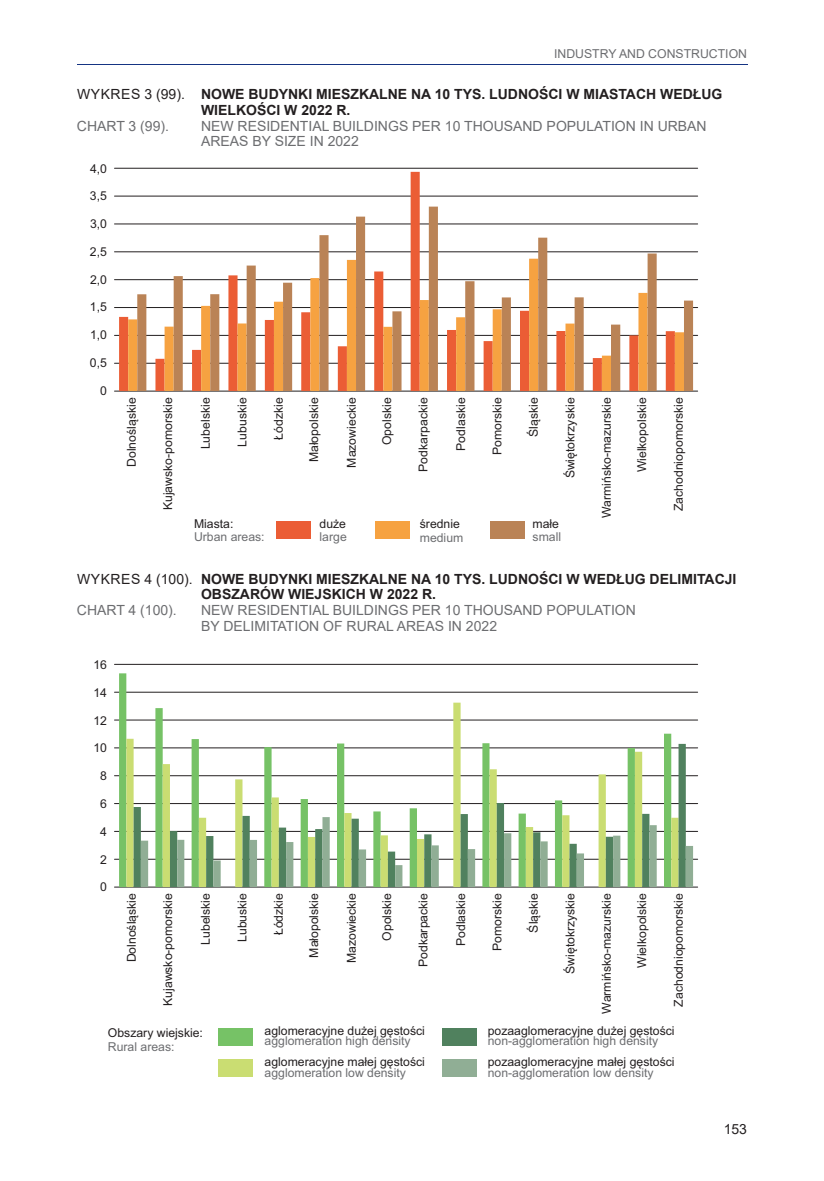
<style>
.page{position:relative;width:824px;height:1181px;background:#fff}
.page>*{position:absolute;margin:0;border:0;box-sizing:border-box;transform-origin:0 0}
.Tytuł_wykresu_00_00__pl{font:700 14px/15.8px "Arial";color:#231f20}
.Tytuł_wykresu_00_00__pl-2{font:14px/15.8px "Arial";color:#6c6d70}
.Tytuł_wykresu_ang_00_00{font:14px/15.8px "Arial";color:#6c6d70}
.t1{font:14px "Arial";color:#231f20}
.t2{font:12.25px/10.8px "Arial";color:#231f20}
.t3{font:12.25px/13.7px "Arial";color:#6c6d70}
.s1{font-weight:400}
.s2{color:#231f20}
.s3{color:#6c6d70}
</style>
<div class="page">
<hr style="left:77px;top:64px;width:670px;height:1px;background:#153483">
<hr style="left:114px;top:664px;width:583px;height:1px;background:#231f20">
<hr style="left:114px;top:720px;width:583px;height:1px;background:#231f20">
<hr style="left:114px;top:747px;width:583px;height:1px;background:#231f20">
<hr style="left:114px;top:775px;width:583px;height:1px;background:#231f20">
<hr style="left:114px;top:803px;width:583px;height:1px;background:#231f20">
<hr style="left:114px;top:831px;width:583px;height:1px;background:#231f20">
<hr style="left:114px;top:887px;width:583px;height:1px;background:#231f20">
<hr style="left:114px;top:168px;width:583px;height:1px;background:#231f20">
<hr style="left:114px;top:251px;width:583px;height:1px;background:#231f20">
<hr style="left:114px;top:279px;width:583px;height:1px;background:#231f20">
<hr style="left:114px;top:307px;width:583px;height:1px;background:#231f20">
<hr style="left:114px;top:335px;width:583px;height:1px;background:#231f20">
<hr style="left:114px;top:363px;width:583px;height:1px;background:#231f20">
<div style="left:276px;top:522px;width:34px;height:17px;background:#eb5d35"></div>
<div style="left:375px;top:522px;width:35px;height:17px;background:#f6a241"></div>
<div style="left:490px;top:522px;width:34px;height:17px;background:#ba8356"></div>
<div style="left:218px;top:1028px;width:35px;height:17px;background:#76c266"></div>
<div style="left:218px;top:1059px;width:35px;height:18px;background:#cadd72"></div>
<div style="left:442px;top:1028px;width:34px;height:17px;background:#50815e"></div>
<div style="left:442px;top:1059px;width:34px;height:18px;background:#90ae95"></div>
<hr style="left:114px;top:196px;width:583px;height:1px;background:#231f20">
<hr style="left:114px;top:391px;width:583px;height:1px;background:#231f20">
<hr style="left:114px;top:859px;width:583px;height:1px;background:#231f20">
<hr style="left:114px;top:224px;width:583px;height:1px;background:#231f20">
<hr style="left:114px;top:692px;width:583px;height:1px;background:#231f20">
<svg style="left:119px;top:172px;width:555px;height:219px"></svg>
<svg style="left:137px;top:207px;width:556px;height:184px"></svg>
<svg style="left:119px;top:673px;width:552px;height:214px"></svg>
<svg style="left:126px;top:702px;width:552px;height:185px"></svg>
<svg style="left:134px;top:744px;width:551px;height:143px"></svg>
<svg style="left:141px;top:817px;width:552px;height:70px"></svg>
<p class="t3" style="left:554px;top:46px;width:194px">INDUSTRY AND CONSTRUCTION</p>
<p class="Tytuł_wykresu_00_00__pl" style="left:201px;top:87px;width:523px;text-indent:-124px"><span class="s1">WYKRES 3 (99).</span> NOWE BUDYNKI MIESZKALNE NA 10 TYS. LUDNOŚCI W MIASTACH WEDŁUG<br>WIELKOŚCI W 2022 R.</p>
<p class="Tytuł_wykresu_ang_00_00" style="left:77px;top:118px;width:94px">CHART 3 (99).</p>
<p class="Tytuł_wykresu_ang_00_00" style="left:201px;top:118px;width:507px">NEW RESIDENTIAL BUILDINGS PER 10 THOUSAND POPULATION IN URBAN<br>AREAS BY SIZE IN 2022</p>
<p class="t2" style="left:90px;top:163px;width:18px">4,0</p>
<p class="t2" style="left:90px;top:191px;width:18px">3,5</p>
<p class="t2" style="left:90px;top:218px;width:18px">3,0</p>
<p class="t2" style="left:90px;top:246px;width:18px">2,5</p>
<p class="t2" style="left:90px;top:274px;width:18px">2,0</p>
<p class="t2" style="left:90px;top:301px;width:18px">1,5</p>
<p class="t2" style="left:90px;top:329px;width:18px">1,0</p>
<p class="t2" style="left:90px;top:357px;width:18px">0,5</p>
<p class="t2" style="left:100px;top:385px;width:8px">0</p>
<p class="t2" style="left:126px;top:467px;width:71px;rotate:-90deg">Dolnośląskie</p>
<p class="t2" style="left:162px;top:510px;width:114px;rotate:-90deg">Kujawsko-pomorskie</p>
<p class="t2" style="left:200px;top:449px;width:53px;rotate:-90deg">Lubelskie</p>
<p class="t2" style="left:236px;top:446px;width:50px;rotate:-90deg">Lubuskie</p>
<p class="t2" style="left:273px;top:440px;width:44px;rotate:-90deg">Łódzkie</p>
<p class="t2" style="left:308px;top:462px;width:66px;rotate:-90deg">Małopolskie</p>
<p class="t2" style="left:346px;top:467px;width:71px;rotate:-90deg">Mazowieckie</p>
<p class="t2" style="left:381px;top:445px;width:49px;rotate:-90deg">Opolskie</p>
<p class="t2" style="left:417px;top:472px;width:76px;rotate:-90deg">Podkarpackie</p>
<p class="t2" style="left:455px;top:451px;width:54px;rotate:-90deg">Podlaskie</p>
<p class="t2" style="left:491px;top:455px;width:59px;rotate:-90deg">Pomorskie</p>
<p class="t2" style="left:528px;top:437px;width:41px;rotate:-90deg">Śląskie</p>
<p class="t2" style="left:564px;top:478px;width:82px;rotate:-90deg">Świętokrzyskie</p>
<p class="t2" style="left:601px;top:518px;width:122px;rotate:-90deg">Warmińsko-mazurskie</p>
<p class="t2" style="left:636px;top:472px;width:76px;rotate:-90deg">Wielkopolskie</p>
<p class="t2" style="left:672px;top:511px;width:115px;rotate:-90deg">Zachodniopomorskie</p>
<p class="t3" style="left:194px;top:516px;width:72px"><span class="s2">Miasta:<br></span>Urban areas:</p>
<p class="t3" style="left:319px;top:516px;width:29px"><span class="s2">duże </span>large</p>
<p class="t2" style="left:420px;top:516px;width:45px;line-height:13.7px">średnie <span class="s3">medium</span></p>
<p class="t3" style="left:532px;top:516px;width:30px"><span class="s2">małe </span>small</p>
<p class="Tytuł_wykresu_00_00__pl" style="left:201px;top:571px;width:537px;text-indent:-124px"><span class="s1">WYKRES 4 (100).</span> NOWE BUDYNKI MIESZKALNE NA 10 TYS. LUDNOŚCI W WEDŁUG DELIMITACJI<br>OBSZARÓW WIEJSKICH W 2022 R.</p>
<p class="Tytuł_wykresu_00_00__pl-2" style="left:77px;top:602px;width:101px">CHART 4 (100).</p>
<p class="Tytuł_wykresu_00_00__pl-2" style="left:201px;top:602px;width:436px">NEW RESIDENTIAL BUILDINGS PER 10 THOUSAND POPULATION<br>BY DELIMITATION OF RURAL AREAS IN 2022</p>
<p class="t2" style="left:93px;top:659px;width:15px">16</p>
<p class="t2" style="left:93px;top:687px;width:15px">14</p>
<p class="t2" style="left:93px;top:715px;width:15px">12</p>
<p class="t2" style="left:93px;top:742px;width:15px">10</p>
<p class="t2" style="left:100px;top:770px;width:8px">8</p>
<p class="t2" style="left:100px;top:798px;width:8px">6</p>
<p class="t2" style="left:100px;top:826px;width:8px">4</p>
<p class="t2" style="left:100px;top:854px;width:8px">2</p>
<p class="t2" style="left:100px;top:881px;width:8px">0</p>
<p class="t2" style="left:126px;top:962px;width:71px;rotate:-90deg">Dolnośląskie</p>
<p class="t2" style="left:162px;top:1006px;width:114px;rotate:-90deg">Kujawsko-pomorskie</p>
<p class="t2" style="left:200px;top:944px;width:53px;rotate:-90deg">Lubelskie</p>
<p class="t2" style="left:236px;top:942px;width:50px;rotate:-90deg">Lubuskie</p>
<p class="t2" style="left:273px;top:935px;width:44px;rotate:-90deg">Łódzkie</p>
<p class="t2" style="left:308px;top:957px;width:66px;rotate:-90deg">Małopolskie</p>
<p class="t2" style="left:346px;top:963px;width:71px;rotate:-90deg">Mazowieckie</p>
<p class="t2" style="left:381px;top:940px;width:49px;rotate:-90deg">Opolskie</p>
<p class="t2" style="left:417px;top:967px;width:76px;rotate:-90deg">Podkarpackie</p>
<p class="t2" style="left:455px;top:946px;width:54px;rotate:-90deg">Podlaskie</p>
<p class="t2" style="left:491px;top:951px;width:59px;rotate:-90deg">Pomorskie</p>
<p class="t2" style="left:528px;top:932px;width:41px;rotate:-90deg">Śląskie</p>
<p class="t2" style="left:564px;top:974px;width:82px;rotate:-90deg">Świętokrzyskie</p>
<p class="t2" style="left:601px;top:1013px;width:122px;rotate:-90deg">Warmińsko-mazurskie</p>
<p class="t2" style="left:636px;top:968px;width:76px;rotate:-90deg">Wielkopolskie</p>
<p class="t2" style="left:672px;top:1006px;width:115px;rotate:-90deg">Zachodniopomorskie</p>
<p class="t2" style="left:108px;top:1026px;width:97px;line-height:13.7px">Obszary wiejskie:<br><span class="s3">Rural areas:</span></p>
<p class="t2" style="left:264px;top:1024px;width:162px">aglomeracyjne dużej gęstości <span class="s3">agglomeration high density</span></p>
<p class="t2" style="left:264px;top:1056px;width:162px">aglomeracyjne małej gęstości <span class="s3">agglomeration low density</span></p>
<p class="t2" style="left:487px;top:1024px;width:188px">pozaaglomeracyjne dużej gęstości <span class="s3">non-agglomeration high density</span></p>
<p class="t2" style="left:487px;top:1056px;width:188px">pozaaglomeracyjne małej gęstości <span class="s3">non-agglomeration low density</span></p>
<p class="t1" style="left:723px;top:1119px;width:25px">153</p>
</div>
